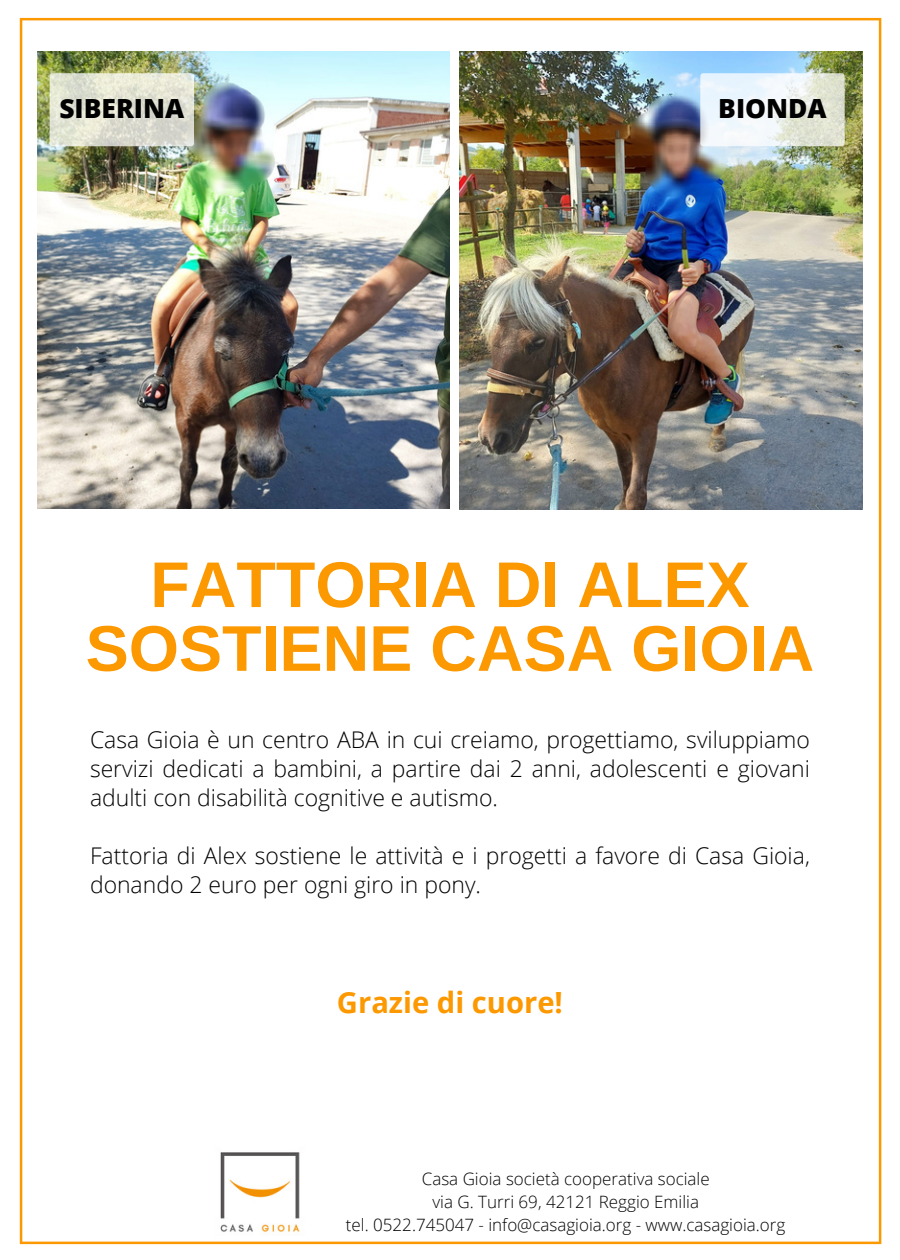
<style>
.page{position:relative;width:900px;height:1260px;background:#fff}
.page>*{position:absolute;margin:0;border:0;box-sizing:border-box;transform-origin:0 0}
.t1{font:700 64.5px/63.8px "Arimo";color:#fc9800;text-align:center}
.t2{font:700 29.25px "Open Sans";color:#fc9800}
.t3{font:800 26.5px "Open Sans";color:#000}
.t4{font:300 23px/29px "Open Sans";color:#000;text-align:justify}
.t5{font:300 17px "Open Sans";color:#000}
</style>
<div class="page">
<img style="left:20px;top:18px;width:861px;height:1226px">
<p class="t3" style="left:59px;top:89px;width:126px">SIBERINA</p>
<p class="t3" style="left:718px;top:89px;width:110px">BIONDA</p>
<p class="t1" style="left:86px;top:553px;width:730px">FATTORIA DI ALEX<br>SOSTIENE CASA GIOIA</p>
<p class="t4" style="left:90px;top:724px;width:721px">Casa Gioia è un centro ABA in cui creiamo, progettiamo, sviluppiamo servizi dedicati a bambini, a partire dai 2 anni, adolescenti e giovani adulti con disabilità cognitive e autismo.</p>
<p class="t4" style="left:90px;top:840px;width:721px">Fattoria di Alex sostiene le attività e i progetti a favore di Casa Gioia, donando 2 euro per ogni giro in pony.</p>
<p class="t2" style="left:337px;top:981px;width:227px">Grazie di cuore!</p>
<p class="t5" style="left:422px;top:1167px;width:289px">Casa Gioia società cooperativa sociale</p>
<p class="t5" style="left:433px;top:1190px;width:268px">via G. Turri 69, 42121 Reggio Emilia</p>
<p class="t5" style="left:346px;top:1212px;width:441px">tel. 0522.745047 - info@casagioia.org - www.casagioia.org</p>
</div>
